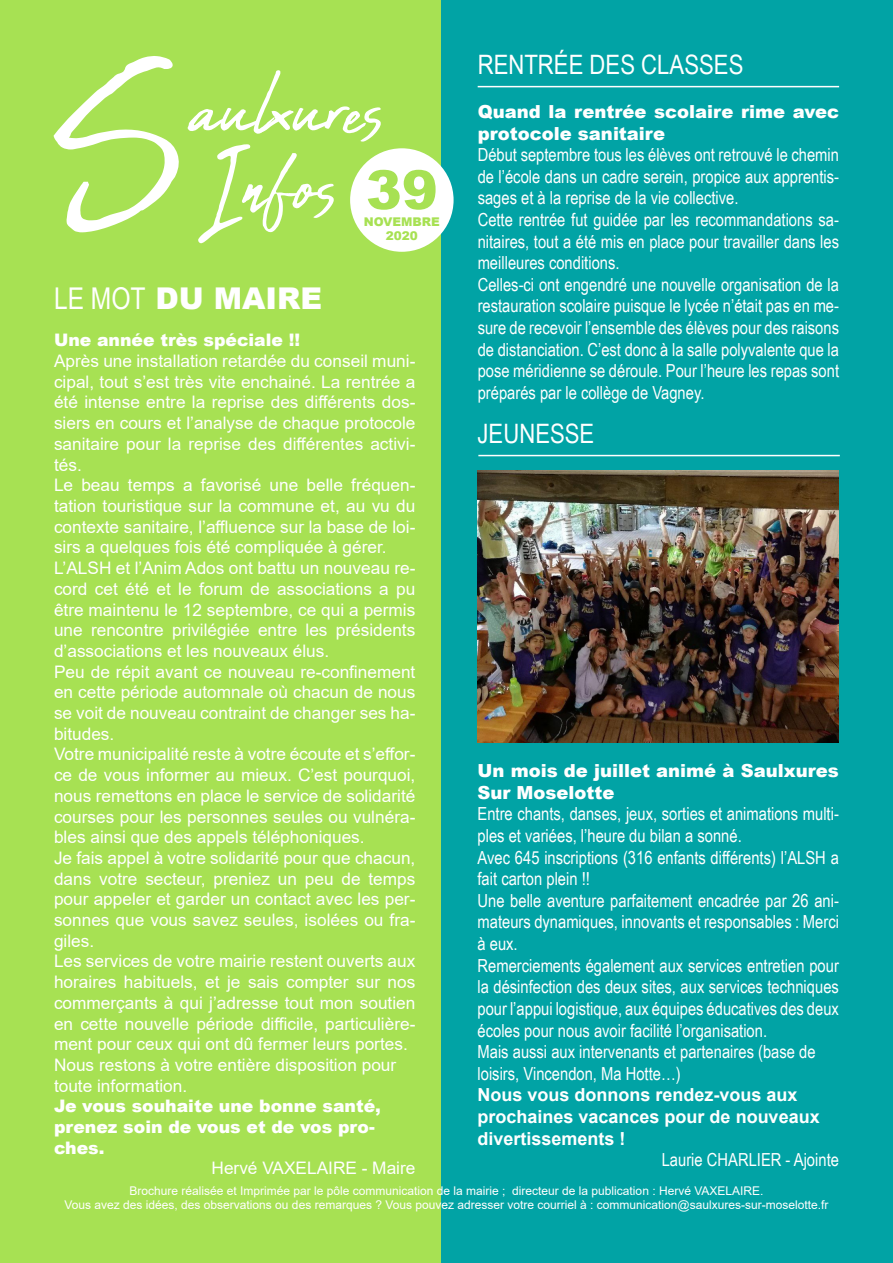
<style>
.page{position:relative;width:893px;height:1263px;background:#fff}
.page>*{position:absolute;margin:0;border:0;box-sizing:border-box;transform-origin:0 0}
.t1{font:228.45px "Abuget";color:#fff}
.t2{font:114.3px "Abuget";color:#fff}
.t3{font:900 54px "Arial";color:#a7e153}
.t4{font:900 30px "Arial";color:#fff}
.t5{font:26.7px "Arial Narrow";color:#fff}
.t6{font:18px/21.6px "Arial Narrow";color:#fff;text-align:justify}
.t7{font:900 18px/21.6px "Arial";color:#fff}
.t8{font:700 18px/21.6px "Arial";color:#fff}
.t9{font:17.25px/20.7px "Arial";color:#fff;text-align:justify}
.t10{font:900 17.25px/20.7px "Arial";color:#fff}
.t11{font:12px "Arial";color:#fff}
.t12{font:900 12px/14.4px "Arial";color:#a7e153;text-align:center}
.s1{font-family:"Arial Narrow";font-weight:400}
</style>
<div class="page">
<div style="left:2px;top:0;width:891px;height:1263px;background:#01a3a5"></div>
<div style="left:0;top:0;width:441px;height:1263px;background:#a7e153"></div>
<div style="left:350px;top:148px;width:104px;height:104px;background:#fff;border-radius:50%"></div>
<img style="left:477px;top:471px;width:362px;height:271px">
<hr style="left:478px;top:86px;width:361px;height:1px;background:#fff">
<hr style="left:478px;top:455px;width:362px;height:1px;background:#fff">
<p class="t1" style="left:54px;top:20px;width:136px">S</p>
<p class="t2" style="left:191px;top:45px;width:196px">aulxures</p>
<p class="t2" style="left:200px;top:121px;width:140px">Infos</p>
<p class="t3" style="left:366px;top:151px;width:74px">39</p>
<p class="t12" style="left:364px;top:214px;width:78px">NOVEMBRE<br>2020</p>
<p class="t4" style="left:54px;top:276px;width:270px"><span class="s1">LE MOT</span> DU MAIRE</p>
<p class="t10" style="left:54px;top:329px;width:248px">Une année très spéciale !!</p>
<p class="t9" style="left:54px;top:351px;width:363px">Après une installation retardée du conseil muni&shy;cipal, tout s’est très vite enchainé. La rentrée a été intense entre la reprise des différents dos&shy;siers en cours et l’analyse de chaque protocole sanitaire pour la reprise des différentes activi&shy;tés.</p>
<p class="t9" style="left:54px;top:475px;width:363px">Le beau temps a favorisé une belle fréquen&shy;tation touristique sur la commune et, au vu du contexte sanitaire, l’affluence sur la base de loi&shy;sirs a quelques fois été compliquée à gérer.</p>
<p class="t9" style="left:54px;top:558px;width:363px">L’ALSH et l’Anim Ados ont battu un nouveau re&shy;cord cet été et le forum de associations a pu être maintenu le 12 septembre, ce qui a permis une rencontre privilégiée entre les présidents d’associations et les nouveaux élus.</p>
<p class="t9" style="left:54px;top:661px;width:363px">Peu de répit avant ce nouveau re-confinement en cette période automnale où chacun de nous se voit de nouveau contraint de changer ses ha&shy;bitudes.</p>
<p class="t9" style="left:54px;top:744px;width:363px">Votre municipalité reste à votre écoute et s’effor&shy;ce de vous informer au mieux. C’est pourquoi, nous remettons en place le service de solidarité courses pour les personnes seules ou vulnéra&shy;bles ainsi que des appels téléphoniques.</p>
<p class="t9" style="left:54px;top:847px;width:363px">Je fais appel à votre solidarité pour que chacun, dans votre secteur, preniez un peu de temps pour appeler et garder un contact avec les per&shy;sonnes que vous savez seules, isolées ou fra&shy;giles.</p>
<p class="t9" style="left:54px;top:951px;width:363px">Les services de votre mairie restent ouverts aux horaires habituels, et je sais compter sur nos commerçants à qui j’adresse tout mon soutien en cette nouvelle période difficile, particulière&shy;ment pour ceux qui ont dû fermer leurs portes.</p>
<p class="t9" style="left:54px;top:1054px;width:344px">Nous restons à votre entière disposition pour toute information.</p>
<p class="t10" style="left:54px;top:1095px;width:328px">Je vous souhaite une bonne santé, prenez soin de vous et de vos pro&shy;ches.</p>
<p class="t9" style="left:212px;top:1158px;width:205px">Hervé VAXELAIRE - Maire</p>
<p class="t5" style="left:478px;top:45px;width:267px">RENTRÉE DES CLASSES</p>
<p class="t7" style="left:478px;top:100px;width:363px">Quand la rentrée scolaire rime avec protocole sanitaire</p>
<p class="t6" style="left:478px;top:143px;width:363px">Début septembre tous les élèves ont retrouvé le chemin de l’école dans un cadre serein, propice aux apprentis&shy;sages et à la reprise de la vie collective.</p>
<p class="t6" style="left:478px;top:208px;width:363px">Cette rentrée fut guidée par les recommandations sa&shy;nitaires, tout a été mis en place pour travailler dans les meilleures conditions.</p>
<p class="t6" style="left:478px;top:273px;width:363px">Celles-ci ont engendré une nouvelle organisation de la restauration scolaire puisque le lycée n’était pas en me&shy;sure de recevoir l’ensemble des élèves pour des raisons de distanciation. C’est donc à la salle polyvalente que la pose méridienne se déroule. Pour l’heure les repas sont préparés par le collège de Vagney.</p>
<p class="t5" style="left:477px;top:414px;width:118px">JEUNESSE</p>
<p class="t7" style="left:477px;top:759px;width:363px">Un mois de juillet animé à Saulxures<br>Sur Moselotte</p>
<p class="t6" style="left:477px;top:803px;width:363px">Entre chants, danses, jeux, sorties et animations multi&shy;ples et variées, l’heure du bilan a sonné.</p>
<p class="t6" style="left:477px;top:846px;width:363px">Avec 645 inscriptions (316 enfants différents) l’ALSH a fait carton plein !!</p>
<p class="t6" style="left:477px;top:889px;width:363px">Une belle aventure parfaitement encadrée par 26 ani&shy;mateurs dynamiques, innovants et responsables : Merci à eux.</p>
<p class="t6" style="left:477px;top:954px;width:363px">Remerciements également aux services entretien pour la désinfection des deux sites, aux services techniques pour l’appui logistique, aux équipes éducatives des deux écoles pour nous avoir facilité l’organisation.</p>
<p class="t6" style="left:477px;top:1040px;width:340px">Mais aussi aux intervenants et partenaires (base de loisirs, Vincendon, Ma Hotte…)</p>
<p class="t8" style="left:477px;top:1084px;width:344px">Nous vous donnons rendez-vous aux prochaines vacances pour de nouveaux divertissements !</p>
<p class="t6" style="left:662px;top:1148px;width:179px">Laurie CHARLIER - Ajointe</p>
<p class="t11" style="left:129px;top:1182px;width:636px">Brochure réalisée et Imprimée par le pôle communication de la mairie ; directeur de la publication : Hervé VAXELAIRE.</p>
<p class="t11" style="left:65px;top:1196px;width:765px">Vous avez des idées, des observations ou des remarques ? Vous pouvez adresser votre courriel à : communication@saulxures-sur-moselotte.fr</p>
</div>
